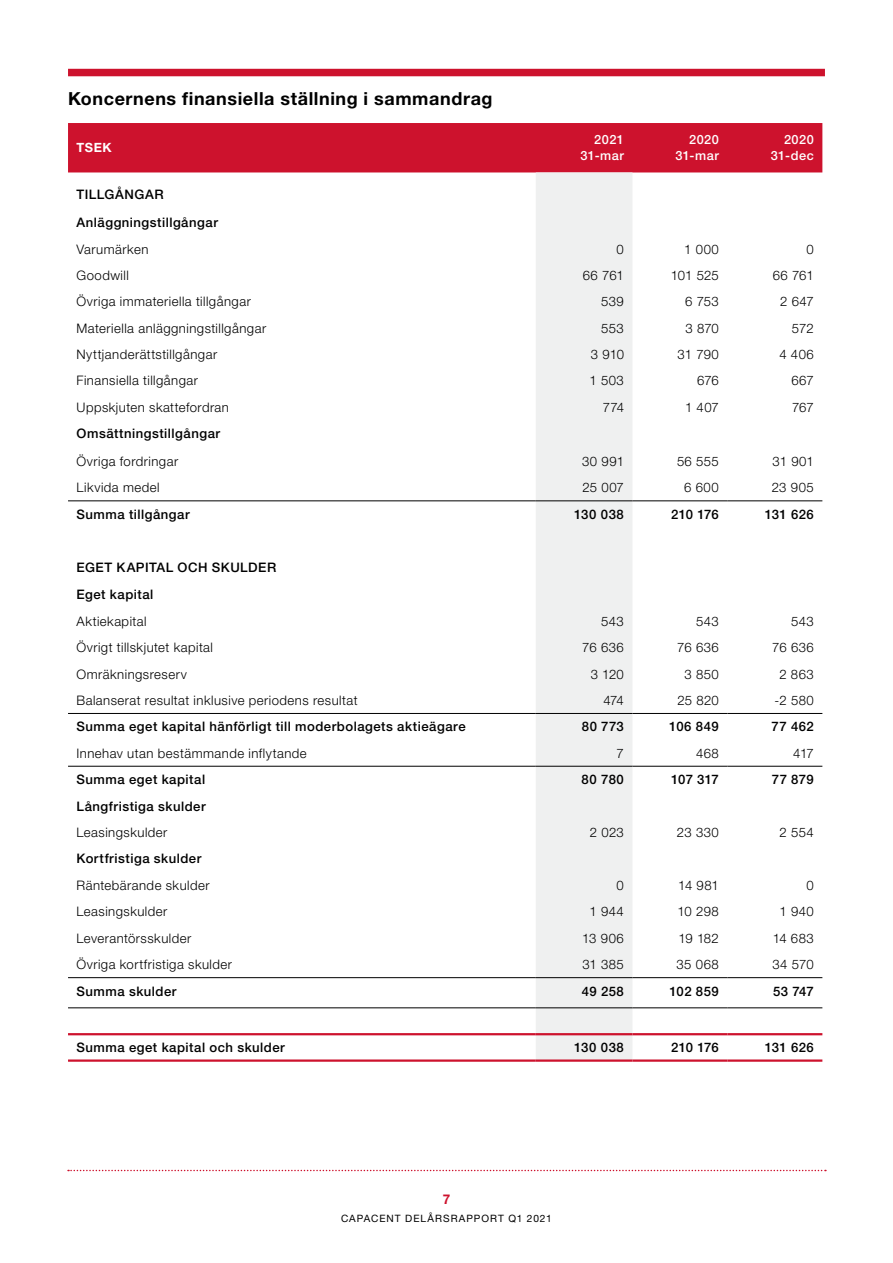
<style>
.page{position:relative;width:893px;height:1263px;background:#fff}
.page>*{position:absolute;margin:0;border:0;box-sizing:border-box;transform-origin:0 0}
.t1{font:700 18px "Helvetica Neue LT Std";letter-spacing:.03em;color:#000}
.t2{font:700 13.5px "Helvetica Neue LT Std";color:#cd122d}
.t3{font:300 13.2px "Helvetica Neue LT Std";letter-spacing:.035em;color:#000}
.t4{font:500 13.2px/28.5px "Helvetica Neue LT Std";letter-spacing:.04em;color:#000}
.t5{font:500 12.75px/15.8px "Helvetica Neue LT Std";letter-spacing:.04em;color:#fff;text-align:right}
.t6{font:700 12.75px "Helvetica Neue LT Std";color:#fff}
.t7{font:10.2px "Helvetica Neue LT Std";letter-spacing:.1em;color:#000}
</style>
<div class="page">
<svg style="left:68px;top:1170px;width:758px;height:1px"></svg>
<div style="left:68px;top:69px;width:757px;height:7px;background:#cd122d"></div>
<div style="left:68px;top:123px;width:754px;height:49px;background:#cd122d"></div>
<div style="left:536px;top:172px;width:96px;height:887px;background:#eff0f0"></div>
<hr style="left:68px;top:977px;width:468px;height:1px;background:#000">
<hr style="left:536px;top:977px;width:96px;height:1px;background:#000">
<hr style="left:632px;top:977px;width:95px;height:1px;background:#000">
<hr style="left:727px;top:977px;width:95px;height:1px;background:#000">
<hr style="left:68px;top:713px;width:468px;height:1px;background:#000">
<hr style="left:536px;top:713px;width:96px;height:1px;background:#000">
<hr style="left:632px;top:713px;width:95px;height:1px;background:#000">
<hr style="left:727px;top:713px;width:95px;height:1px;background:#000">
<hr style="left:68px;top:1033px;width:468px;height:2px;background:#cd122d">
<hr style="left:536px;top:1033px;width:96px;height:2px;background:#cd122d">
<hr style="left:632px;top:1033px;width:95px;height:2px;background:#cd122d">
<hr style="left:727px;top:1033px;width:95px;height:2px;background:#cd122d">
<hr style="left:68px;top:1059px;width:468px;height:3px;background:#cd122d">
<hr style="left:536px;top:1059px;width:96px;height:3px;background:#cd122d">
<hr style="left:632px;top:1059px;width:95px;height:3px;background:#cd122d">
<hr style="left:727px;top:1059px;width:95px;height:3px;background:#cd122d">
<hr style="left:68px;top:501px;width:468px;height:1px;background:#000">
<hr style="left:536px;top:501px;width:96px;height:1px;background:#000">
<hr style="left:632px;top:501px;width:95px;height:1px;background:#000">
<hr style="left:727px;top:501px;width:95px;height:1px;background:#000">
<hr style="left:68px;top:766px;width:468px;height:1px;background:#000">
<hr style="left:536px;top:766px;width:96px;height:1px;background:#000">
<hr style="left:632px;top:766px;width:95px;height:1px;background:#000">
<hr style="left:727px;top:766px;width:95px;height:1px;background:#000">
<hr style="left:68px;top:1007px;width:468px;height:1px;background:#000">
<hr style="left:536px;top:1007px;width:96px;height:1px;background:#000">
<hr style="left:632px;top:1007px;width:95px;height:1px;background:#000">
<hr style="left:727px;top:1007px;width:95px;height:1px;background:#000">
<h1 class="t1" style="left:68px;top:88px;width:426px">Koncernens finansiella ställning i sammandrag</h1>
<p class="t6" style="left:77px;top:140px;width:37px">TSEK</p>
<p class="t5" style="left:580px;top:132px;width:45px">2021<br>31-mar</p>
<p class="t5" style="left:675px;top:132px;width:45px">2020<br>31-mar</p>
<p class="t5" style="left:771px;top:132px;width:44px">2020<br>31-dec</p>
<p class="t4" style="left:77px;top:180px;width:143px">TILLGÅNGAR<br>Anläggningstillgångar</p>
<p class="t3" style="left:77px;top:241px;width:73px">Varumärken</p>
<p class="t3" style="left:617px;top:241px;width:9px">0</p>
<p class="t3" style="left:684px;top:241px;width:36px">1 000</p>
<p class="t3" style="left:807px;top:241px;width:9px">0</p>
<p class="t3" style="left:77px;top:267px;width:54px">Goodwill</p>
<p class="t3" style="left:583px;top:267px;width:43px">66 761</p>
<p class="t3" style="left:671px;top:267px;width:49px">101 525</p>
<p class="t3" style="left:773px;top:267px;width:43px">66 761</p>
<p class="t3" style="left:77px;top:294px;width:176px">Övriga immateriella tillgångar</p>
<p class="t3" style="left:601px;top:294px;width:24px">539</p>
<p class="t3" style="left:685px;top:294px;width:35px">6 753</p>
<p class="t3" style="left:780px;top:294px;width:35px">2 647</p>
<p class="t3" style="left:77px;top:320px;width:191px">Materiella anläggningstillgångar</p>
<p class="t3" style="left:601px;top:320px;width:24px">553</p>
<p class="t3" style="left:685px;top:320px;width:35px">3 870</p>
<p class="t3" style="left:792px;top:320px;width:23px">572</p>
<p class="t3" style="left:77px;top:346px;width:142px">Nyttjanderättstillgångar</p>
<p class="t3" style="left:591px;top:346px;width:35px">3 910</p>
<p class="t3" style="left:678px;top:346px;width:43px">31 790</p>
<p class="t3" style="left:779px;top:346px;width:36px">4 406</p>
<p class="t3" style="left:77px;top:373px;width:123px">Finansiella tillgångar</p>
<p class="t3" style="left:590px;top:373px;width:36px">1 503</p>
<p class="t3" style="left:697px;top:373px;width:23px">676</p>
<p class="t3" style="left:791px;top:373px;width:24px">667</p>
<p class="t3" style="left:77px;top:399px;width:154px">Uppskjuten skattefordran</p>
<p class="t3" style="left:603px;top:399px;width:23px">774</p>
<p class="t3" style="left:685px;top:399px;width:35px">1 407</p>
<p class="t3" style="left:792px;top:399px;width:23px">767</p>
<p class="t4" style="left:77px;top:419px;width:145px">Omsättningstillgångar</p>
<p class="t3" style="left:77px;top:453px;width:103px">Övriga fordringar</p>
<p class="t3" style="left:582px;top:453px;width:43px">30 991</p>
<p class="t3" style="left:677px;top:453px;width:43px">56 555</p>
<p class="t3" style="left:773px;top:453px;width:43px">31 901</p>
<p class="t3" style="left:77px;top:480px;width:85px">Likvida medel</p>
<p class="t3" style="left:582px;top:480px;width:43px">25 007</p>
<p class="t3" style="left:684px;top:480px;width:36px">6 600</p>
<p class="t3" style="left:772px;top:480px;width:44px">23 905</p>
<p class="t4" style="left:77px;top:500px;width:115px">Summa tillgångar</p>
<p class="t4" style="left:574px;top:500px;width:51px">130 038</p>
<p class="t4" style="left:671px;top:500px;width:49px">210 176</p>
<p class="t4" style="left:765px;top:500px;width:51px">131 626</p>
<p class="t4" style="left:77px;top:553px;width:201px;line-height:27.9px">EGET KAPITAL OCH SKULDER<br>Eget kapital</p>
<p class="t3" style="left:77px;top:613px;width:72px">Aktiekapital</p>
<p class="t3" style="left:601px;top:613px;width:24px">543</p>
<p class="t3" style="left:696px;top:613px;width:24px">543</p>
<p class="t3" style="left:791px;top:613px;width:24px">543</p>
<p class="t3" style="left:77px;top:639px;width:138px">Övrigt tillskjutet kapital</p>
<p class="t3" style="left:582px;top:639px;width:43px">76 636</p>
<p class="t3" style="left:677px;top:639px;width:43px">76 636</p>
<p class="t3" style="left:772px;top:639px;width:43px">76 636</p>
<p class="t3" style="left:77px;top:666px;width:112px">Omräkningsreserv</p>
<p class="t3" style="left:591px;top:666px;width:35px">3 120</p>
<p class="t3" style="left:685px;top:666px;width:36px">3 850</p>
<p class="t3" style="left:779px;top:666px;width:36px">2 863</p>
<p class="t3" style="left:77px;top:692px;width:283px">Balanserat resultat inklusive periodens resultat</p>
<p class="t3" style="left:603px;top:692px;width:22px">474</p>
<p class="t3" style="left:677px;top:692px;width:43px">25 820</p>
<p class="t3" style="left:774px;top:692px;width:41px">-2 580</p>
<p class="t4" style="left:77px;top:712px;width:391px">Summa eget kapital hänförligt till moderbolagets aktieägare</p>
<p class="t4" style="left:582px;top:712px;width:44px">80 773</p>
<p class="t4" style="left:669px;top:712px;width:51px">106 849</p>
<p class="t4" style="left:772px;top:712px;width:44px">77 462</p>
<p class="t3" style="left:77px;top:745px;width:232px">Innehav utan bestämmande inflytande</p>
<p class="t3" style="left:617px;top:745px;width:9px">7</p>
<p class="t3" style="left:696px;top:745px;width:24px">468</p>
<p class="t3" style="left:793px;top:745px;width:22px">417</p>
<p class="t4" style="left:77px;top:765px;width:130px">Summa eget kapital</p>
<p class="t4" style="left:582px;top:765px;width:44px">80 780</p>
<p class="t4" style="left:671px;top:765px;width:49px">107 317</p>
<p class="t4" style="left:772px;top:765px;width:43px">77 879</p>
<p class="t4" style="left:77px;top:791px;width:131px">Långfristiga skulder</p>
<p class="t3" style="left:77px;top:824px;width:92px">Leasingskulder</p>
<p class="t3" style="left:590px;top:824px;width:36px">2 023</p>
<p class="t3" style="left:677px;top:824px;width:43px">23 330</p>
<p class="t3" style="left:779px;top:824px;width:36px">2 554</p>
<p class="t4" style="left:77px;top:844px;width:126px">Kortfristiga skulder</p>
<p class="t3" style="left:77px;top:877px;width:135px">Räntebärande skulder</p>
<p class="t3" style="left:617px;top:877px;width:9px">0</p>
<p class="t3" style="left:678px;top:877px;width:42px">14 981</p>
<p class="t3" style="left:806px;top:877px;width:9px">0</p>
<p class="t3" style="left:76px;top:903px;width:92px">Leasingskulder</p>
<p class="t3" style="left:589px;top:903px;width:36px">1 944</p>
<p class="t3" style="left:678px;top:903px;width:43px">10 298</p>
<p class="t3" style="left:779px;top:903px;width:36px">1 940</p>
<p class="t3" style="left:76px;top:930px;width:116px">Leverantörsskulder</p>
<p class="t3" style="left:582px;top:930px;width:43px">13 906</p>
<p class="t3" style="left:678px;top:930px;width:42px">19 182</p>
<p class="t3" style="left:773px;top:930px;width:43px">14 683</p>
<p class="t3" style="left:76px;top:956px;width:157px">Övriga kortfristiga skulder</p>
<p class="t3" style="left:582px;top:956px;width:43px">31 385</p>
<p class="t3" style="left:676px;top:956px;width:44px">35 068</p>
<p class="t3" style="left:772px;top:956px;width:43px">34 570</p>
<p class="t4" style="left:76px;top:976px;width:101px">Summa skulder</p>
<p class="t4" style="left:582px;top:976px;width:44px">49 258</p>
<p class="t4" style="left:670px;top:976px;width:51px">102 859</p>
<p class="t4" style="left:773px;top:976px;width:42px">53 747</p>
<p class="t4" style="left:76px;top:1033px;width:210px">Summa eget kapital och skulder</p>
<p class="t4" style="left:574px;top:1033px;width:51px">130 038</p>
<p class="t4" style="left:671px;top:1033px;width:49px">210 176</p>
<p class="t4" style="left:765px;top:1033px;width:51px">131 626</p>
<p class="t2" style="left:443px;top:1191px;width:9px">7</p>
<p class="t7" style="left:341px;top:1212px;width:212px">CAPACENT DELÅRSRAPPORT Q1 2021</p>
</div>
